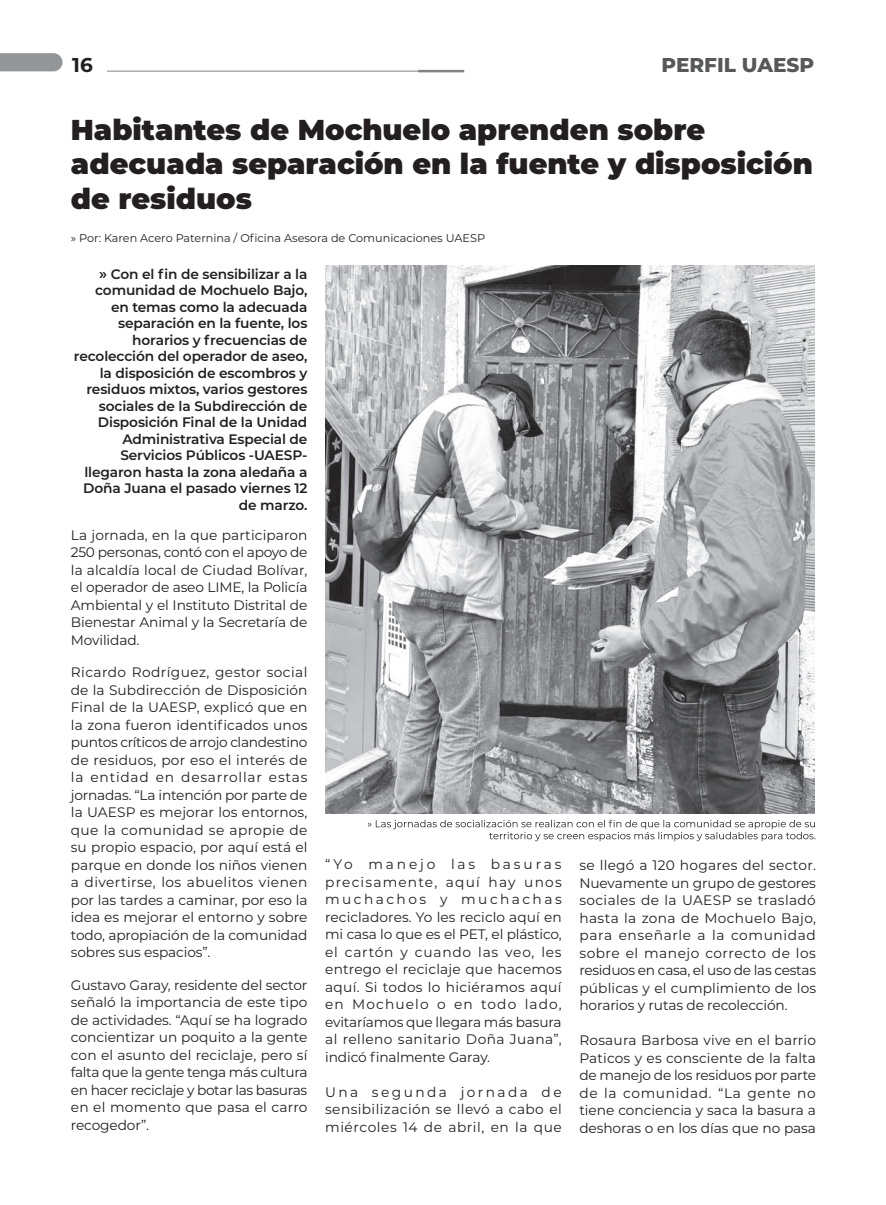
<style>
.page{position:relative;width:886px;height:1205px;background:#fff}
.page>*{position:absolute;margin:0;border:0;box-sizing:border-box;transform-origin:0 0}
.t1{font:900 28.75px/34.5px "Montserrat";color:#231f20}
.t2{font:800 20px "Montserrat";color:#57585a}
.t3{font:700 20px "Montserrat";color:#231f20}
.t4{font:13.75px/17.5px "Montserrat";letter-spacing:-.01em;color:#231f20;text-align:justify}
.t5{font:600 13.75px/16.5px "Montserrat";letter-spacing:-.01em;color:#231f20;text-align:right}
.t6{font:11.25px "Montserrat";color:#231f20}
.s1{font-size:15px}
</style>
<div class="page">
<svg style="left:0;top:53px;width:63px;height:18px"></svg>
<hr style="left:107px;top:71px;width:332px;height:1px;background:#808285">
<hr style="left:418px;top:70px;width:46px;height:2px;background:#808285">
<svg style="left:368px;top:820px;width:447px;height:21px"></svg>
<img style="left:325px;top:265px;width:489px;height:548px">
<h2 class="t3" style="left:72px;top:51px;width:22px">16</h2>
<h2 class="t2" style="left:661px;top:50px;width:154px">PERFIL UAESP</h2>
<h1 class="t1" style="left:71px;top:110px;width:743px">Habitantes de Mochuelo aprenden sobre adecuada separación en la fuente y disposición de residuos</h1>
<p class="t6" style="left:71px;top:230px;width:416px">» Por: Karen Acero Paternina / Oficina Asesora de Comunicaciones UAESP</p>
<p class="t5" style="left:74px;top:265px;width:235px"><span class="s1">»</span> Con el fin de sensibilizar a la comunidad de Mochuelo Bajo,<br>en temas como la adecuada separación en la fuente, los horarios y frecuencias de recolección del operador de aseo, la disposición de escombros y residuos mixtos, varios gestores sociales de la Subdirección de<br>Disposición Final de la Unidad<br>Administrativa Especial de<br>Servicios Públicos -UAESP&shy;llegaron hasta la zona aledaña a<br>Doña Juana el pasado viernes 12 de marzo.</p>
<p class="t4" style="left:71px;top:525px;width:238px">La jornada, en la que participaron 250 personas, contó con el apoyo de la alcaldía local de Ciudad Bolívar, el operador de aseo LIME, la Policía Ambiental y el Instituto Distrital de Bienestar Animal y la Secretaría de Movilidad.</p>
<p class="t4" style="left:71px;top:663px;width:238px">Ricardo Rodríguez, gestor social de la Subdirección de Disposición Final de la UAESP, explicó que en la zona fueron identificados unos puntos críticos de arrojo clandestino de residuos, por eso el interés de la entidad en desarrollar estas jornadas. “La intención por parte de la UAESP es mejorar los entornos, que la comunidad se apropie de su propio espacio, por aquí está el parque en donde los niños vienen a divertirse, los abuelitos vienen por las tardes a caminar, por eso la idea es mejorar el entorno y sobre todo, apropiación de la comunidad sobres sus espacios”.</p>
<p class="t4" style="left:71px;top:975px;width:238px">Gustavo Garay, residente del sector señaló la importancia de este tipo de actividades. “Aquí se ha logrado concientizar un poquito a la gente con el asunto del reciclaje, pero sí falta que la gente tenga más cultura en hacer reciclaje y botar las basuras en el momento que pasa el carro recogedor”.</p>
<p class="t4" style="left:325px;top:855px;width:238px">“Yo manejo las basuras precisamente, aquí hay unos muchachos y muchachas recicladores. Yo les reciclo aquí en mi casa lo que es el PET, el plástico, el cartón y cuando las veo, les entrego el reciclaje que hacemos aquí. Si todos lo hiciéramos aquí en Mochuelo o en todo lado, evitaríamos que llegara más basura al relleno sanitario Doña Juana”, indicó finalmente Garay.</p>
<p class="t4" style="left:325px;top:1083px;width:238px">Una segunda jornada de sensibilización se llevó a cabo el miércoles 14 de abril, en la que</p>
<p class="t4" style="left:579px;top:856px;width:238px">se llegó a 120 hogares del sector.<br>Nuevamente un grupo de gestores sociales de la UAESP se trasladó hasta la zona de Mochuelo Bajo, para enseñarle a la comunidad sobre el manejo correcto de los residuos en casa, el uso de las cestas públicas y el cumplimiento de los horarios y rutas de recolección.</p>
<p class="t4" style="left:579px;top:1031px;width:238px">Rosaura Barbosa vive en el barrio Paticos y es consciente de la falta de manejo de los residuos por parte de la comunidad. “La gente no tiene conciencia y saca la basura a deshoras o en los días que no pasa</p>
</div>
